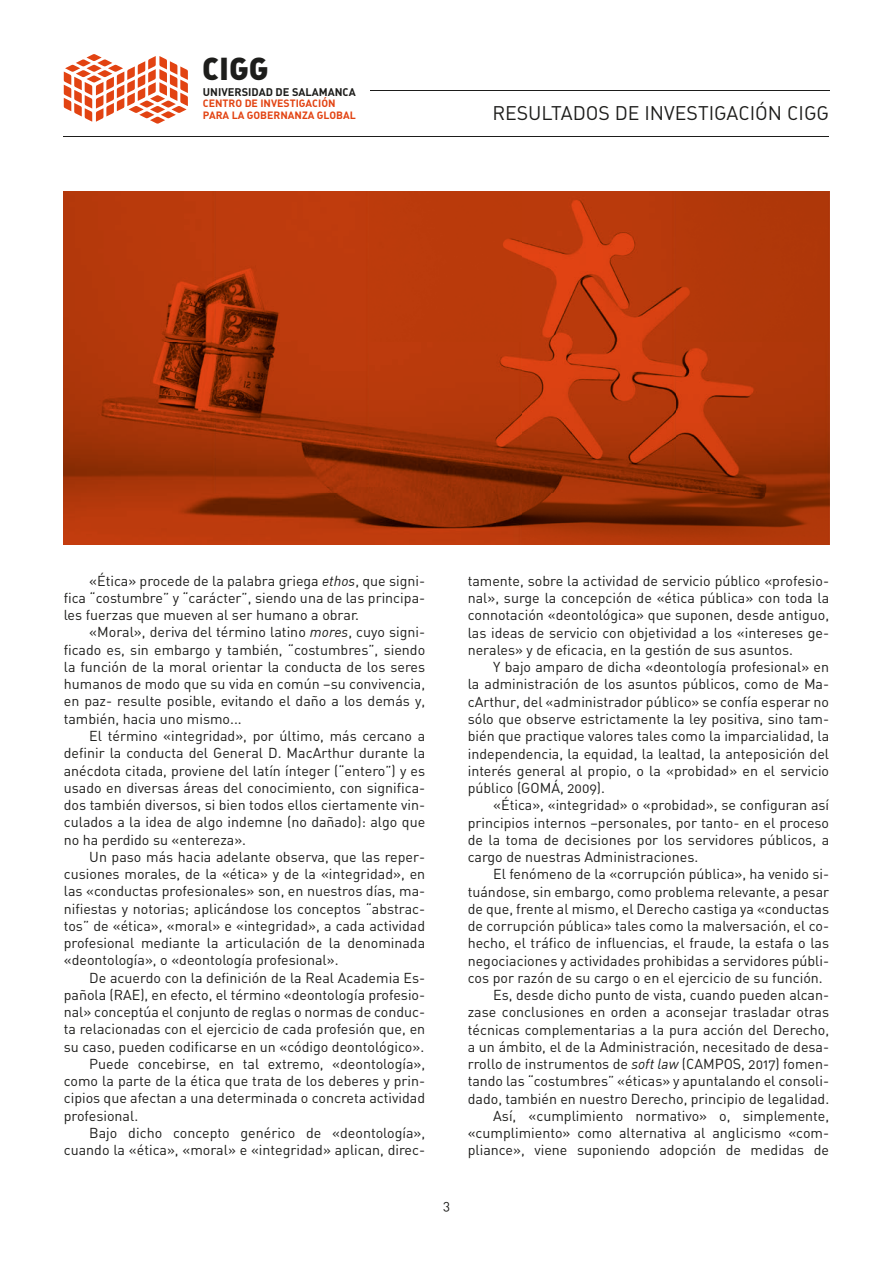
<style>
.page{position:relative;width:893px;height:1263px;background:#fff}
.page>*{position:absolute;margin:0;border:0;box-sizing:border-box;transform-origin:0 0}
.t1{font:31.35px "DIN Black Alternate";color:#1d1d1b}
.t2{font:19.5px "DIN Regular Alternate";color:#1d1d1b}
.t3{font:14.25px/17.2px "DIN Regular Alternate";color:#1d1d1b;text-align:justify}
.t4{font:13.5px "DIN Regular Alternate";color:#1d1d1b}
.t5{font:10.95px "DIN Bold Alternate";color:#1d1d1b}
.t6{font:10.5px/11.7px "DIN Bold Alternate";color:#e24312}
.s1{font-family:"DIN";font-style:italic}
</style>
<div class="page">
<hr style="left:370px;top:91px;width:459px;height:1px;background:#1d1d1b">
<hr style="left:64px;top:136px;width:765px;height:1px;background:#1d1d1b">
<svg style="left:64px;top:54px;width:124px;height:70px"></svg>
<img style="left:64px;top:191px;width:765px;height:353px">
<h1 class="t1" style="left:202px;top:48px;width:68px">CIGG</h1>
<p class="t5" style="left:203px;top:84px;width:154px">UNIVERSIDAD DE SALAMANCA</p>
<p class="t6" style="left:203px;top:97px;width:154px">CENTRO DE INVESTIGACIÓN<br>PARA LA GOBERNANZA GLOBAL</p>
<h2 class="t2" style="left:492px;top:101px;width:338px">RESULTADOS DE INVESTIGACIÓN CIGG</h2>
<p class="t3" style="left:64px;top:572px;width:363px;text-indent:26px">«Ética» procede de la palabra griega <span class="s1">ethos</span>, que signi&shy;fica “costumbre” y “carácter”, siendo una de las principa&shy;les fuerzas que mueven al ser humano a obrar.</p>
<p class="t3" style="left:64px;top:623px;width:363px;text-indent:26px">«Moral», deriva del término latino <span class="s1">mores</span>, cuyo signi&shy;ficado es, sin embargo y también, “costumbres”, siendo la función de la moral orientar la conducta de los seres humanos de modo que su vida en común –su convivencia, en paz- resulte posible, evitando el daño a los demás y, también, hacia uno mismo...</p>
<p class="t3" style="left:64px;top:727px;width:363px;text-indent:26px">El término «integridad», por último, más cercano a definir la conducta del General D. MacArthur durante la anécdota citada, proviene del latín ínteger (“entero”) y es usado en diversas áreas del conocimiento, con significa&shy;dos también diversos, si bien todos ellos ciertamente vin&shy;culados a la idea de algo indemne (no dañado): algo que no ha perdido su «entereza».</p>
<p class="t3" style="left:64px;top:848px;width:363px;text-indent:26px">Un paso más hacia adelante observa, que las reper&shy;cusiones morales, de la «ética» y de la «integridad», en las «conductas profesionales» son, en nuestros días, ma&shy;nifiestas y notorias; aplicándose los conceptos “abstrac&shy;tos” de «ética», «moral» e «integridad», a cada actividad profesional mediante la articulación de la denominada «deontología», o «deontología profesional».</p>
<p class="t3" style="left:89px;top:968px;width:337px">De acuerdo con la definición de la Real Academia Es-</p>
<p class="t3" style="left:64px;top:986px;width:363px">pañola (RAE), en efecto, el término «deontología profesio-</p>
<p class="t3" style="left:64px;top:1003px;width:363px">nal» conceptúa el conjunto de reglas o normas de conduc-</p>
<p class="t3" style="left:64px;top:1020px;width:363px">ta relacionadas con el ejercicio de cada profesión que, en</p>
<p class="t3" style="left:64px;top:1038px;width:362px">su caso, pueden codificarse en un «código deontológico».</p>
<p class="t3" style="left:89px;top:1055px;width:337px">Puede concebirse, en tal extremo, «deontología»,</p>
<p class="t3" style="left:64px;top:1072px;width:363px">como la parte de la ética que trata de los deberes y prin-</p>
<p class="t3" style="left:64px;top:1089px;width:363px">cipios que afectan a una determinada o concreta actividad</p>
<p class="t3" style="left:64px;top:1107px;width:76px">profesional.</p>
<p class="t3" style="left:89px;top:1124px;width:337px">Bajo dicho concepto genérico de «deontología»,</p>
<p class="t3" style="left:64px;top:1141px;width:363px">cuando la «ética», «moral» e «integridad» aplican, direc-</p>
<p class="t4" style="left:443px;top:1197px;width:8px">3</p>
<p class="t3" style="left:468px;top:572px;width:363px">tamente, sobre la actividad de servicio público «profesio&shy;nal», surge la concepción de «ética pública» con toda la connotación «deontológica» que suponen, desde antiguo, las ideas de servicio con objetividad a los «intereses ge&shy;nerales» y de eficacia, en la gestión de sus asuntos.</p>
<p class="t3" style="left:468px;top:658px;width:363px;text-indent:26px">Y bajo amparo de dicha «deontología profesional» en la administración de los asuntos públicos, como de Ma&shy;cArthur, del «administrador público» se confía esperar no sólo que observe estrictamente la ley positiva, sino tam&shy;bién que practique valores tales como la imparcialidad, la independencia, la equidad, la lealtad, la anteposición del interés general al propio, o la «probidad» en el servicio público (GOMÁ, 2009).</p>
<p class="t3" style="left:468px;top:796px;width:363px;text-indent:26px">«Ética», «integridad» o «probidad», se configuran así principios internos –personales, por tanto- en el proceso de la toma de decisiones por los servidores públicos, a cargo de nuestras Administraciones.</p>
<p class="t3" style="left:493px;top:865px;width:337px">El fenómeno de la «corrupción pública», ha venido si-</p>
<p class="t3" style="left:468px;top:882px;width:363px">tuándose, sin embargo, como problema relevante, a pesar</p>
<p class="t3" style="left:468px;top:900px;width:363px">de que, frente al mismo, el Derecho castiga ya «conductas</p>
<p class="t3" style="left:468px;top:917px;width:363px">de corrupción pública» tales como la malversación, el co-</p>
<p class="t3" style="left:468px;top:934px;width:363px">hecho, el tráfico de influencias, el fraude, la estafa o las</p>
<p class="t3" style="left:468px;top:951px;width:363px">negociaciones y actividades prohibidas a servidores públi-</p>
<p class="t3" style="left:468px;top:969px;width:357px">cos por razón de su cargo o en el ejercicio de su función.</p>
<p class="t3" style="left:493px;top:986px;width:337px">Es, desde dicho punto de vista, cuando pueden alcan-</p>
<p class="t3" style="left:468px;top:1003px;width:363px">zase conclusiones en orden a aconsejar trasladar otras</p>
<p class="t3" style="left:468px;top:1020px;width:363px">técnicas complementarias a la pura acción del Derecho,</p>
<p class="t3" style="left:468px;top:1038px;width:363px">a un ámbito, el de la Administración, necesitado de desa-</p>
<p class="t3" style="left:468px;top:1055px;width:363px">rrollo de instrumentos de <span class="s1">soft law</span> (CAMPOS, 2017) fomen-</p>
<p class="t3" style="left:468px;top:1072px;width:363px">tando las “costumbres” «éticas» y apuntalando el consoli-</p>
<p class="t3" style="left:468px;top:1090px;width:363px">dado, también en nuestro Derecho, principio de legalidad.</p>
<p class="t3" style="left:493px;top:1107px;width:337px">Así, «cumplimiento normativo» o, simplemente,</p>
<p class="t3" style="left:468px;top:1124px;width:363px">«cumplimiento» como alternativa al anglicismo «com-</p>
<p class="t3" style="left:468px;top:1141px;width:363px">pliance», viene suponiendo adopción de medidas de</p>
</div>
